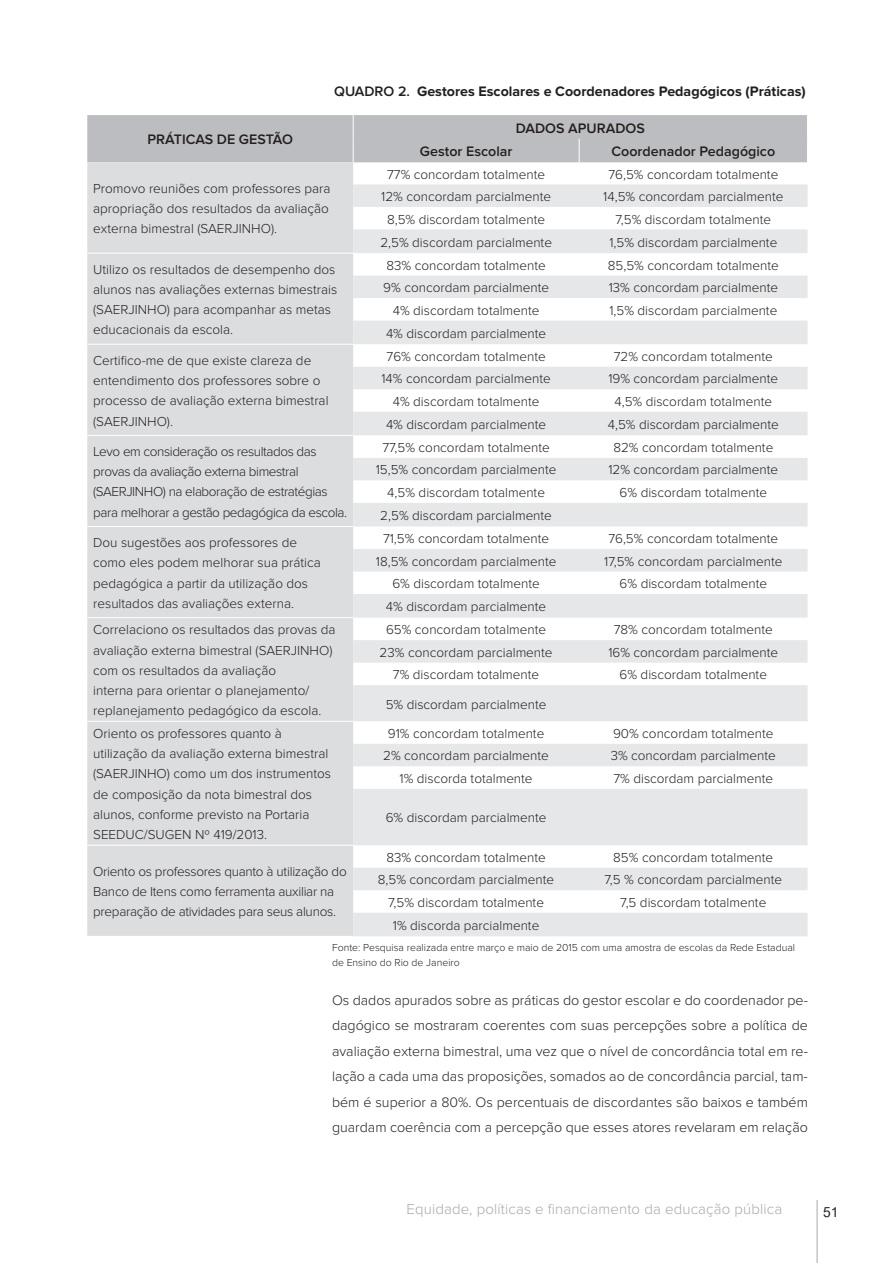
<style>
.page{position:relative;width:893px;height:1263px;background:#fff}
.page>*{position:absolute;margin:0;border:0;box-sizing:border-box;transform-origin:0 0}
.t1{font:700 21px "Cordia New";color:#231f20}
.t2{font:300 15px "Proxima Nova";letter-spacing:.01em;color:#a8a9ad}
.t3{font:300 14.25px/25.5px "Proxima Nova";color:#231f20;text-align:justify}
.t4{font:600 14.25px "Proxima Nova";color:#231f20}
.t5{font:700 14.25px "Proxima Nova";color:#231f20}
.t6{font:300 13.5px/20.2px "Proxima Nova";color:#231f20}
.t7{font:300 13.5px/20.2px "Proxima Nova";letter-spacing:-.03em;color:#231f20}
.t8{font:300 13.5px/20.2px "Proxima Nova";letter-spacing:-.02em;color:#231f20}
.t9{font:300 10.5px/15.8px "Proxima Nova";color:#231f20}
.s1{font-weight:600}
</style>
<div class="page">
<hr style="left:817px;top:1200px;width:1px;height:63px;background:#a8a9ad">
<div style="left:87px;top:162px;width:266px;height:774px;background:#dcdddf"></div>
<svg style="left:353px;top:184px;width:454px;height:752px;fill:#e6e7e9"></svg>
<div style="left:87px;top:115px;width:721px;height:47px;background:#bcbdc0"></div>
<hr style="left:87px;top:253px;width:266px;height:1px;background:#fff">
<hr style="left:87px;top:344px;width:266px;height:1px;background:#fff">
<hr style="left:87px;top:435px;width:266px;height:1px;background:#fff">
<hr style="left:87px;top:526px;width:266px;height:1px;background:#fff">
<hr style="left:87px;top:617px;width:266px;height:1px;background:#fff">
<hr style="left:87px;top:721px;width:266px;height:1px;background:#fff">
<hr style="left:87px;top:845px;width:266px;height:1px;background:#fff">
<p class="t4" style="left:147px;top:131px;width:147px">PRÁTICAS DE GESTÃO</p>
<p class="t5" style="left:334px;top:83px;width:473px"><span class="s1">QUADRO 2.</span> Gestores Escolares e Coordenadores Pedagógicos (Práticas)</p>
<p class="t4" style="left:516px;top:120px;width:130px">DADOS APURADOS</p>
<p class="t4" style="left:420px;top:143px;width:94px">Gestor Escolar</p>
<p class="t4" style="left:611px;top:143px;width:165px">Coordenador Pedagógico</p>
<p class="t6" style="left:93px;top:178px;width:239px;text-align:justify">Promovo reuniões com professores para apropriação dos resultados da avaliação externa bimestral (SAERJINHO).</p>
<p class="t6" style="left:387px;top:164px;width:160px">77% concordam totalmente</p>
<p class="t6" style="left:608px;top:164px;width:171px">76,5% concordam totalmente</p>
<p class="t6" style="left:381px;top:187px;width:171px">12% concordam parcialmente</p>
<p class="t6" style="left:603px;top:187px;width:182px">14,5% concordam parcialmente</p>
<p class="t6" style="left:387px;top:209px;width:160px">8,5% discordam totalmente</p>
<p class="t6" style="left:615px;top:209px;width:157px">7,5% discordam totalmente</p>
<p class="t6" style="left:380px;top:232px;width:173px">2,5% discordam parcialmente</p>
<p class="t6" style="left:609px;top:232px;width:169px">1,5% discordam parcialmente</p>
<p class="t6" style="left:93px;top:259px;width:246px">Utilizo os resultados de desempenho dos alunos nas avaliações externas bimestrais (SAERJINHO) para acompanhar as metas educacionais da escola.</p>
<p class="t6" style="left:386px;top:255px;width:161px">83% concordam totalmente</p>
<p class="t6" style="left:608px;top:255px;width:172px">85,5% concordam totalmente</p>
<p class="t6" style="left:383px;top:278px;width:167px">9% concordam parcialmente</p>
<p class="t6" style="left:609px;top:278px;width:171px">13% concordam parcialmente</p>
<p class="t6" style="left:393px;top:300px;width:148px">4% discordam totalmente</p>
<p class="t6" style="left:609px;top:300px;width:169px">1,5% discordam parcialmente</p>
<p class="t6" style="left:386px;top:323px;width:162px">4% discordam parcialmente</p>
<p class="t6" style="left:93px;top:350px;width:237px">Certifico-me de que existe clareza de entendimento dos professores sobre o processo de avaliação externa bimestral (SAERJINHO).</p>
<p class="t6" style="left:387px;top:346px;width:161px">76% concordam totalmente</p>
<p class="t6" style="left:614px;top:346px;width:161px">72% concordam totalmente</p>
<p class="t6" style="left:381px;top:369px;width:171px">14% concordam parcialmente</p>
<p class="t6" style="left:608px;top:369px;width:171px">19% concordam parcialmente</p>
<p class="t6" style="left:393px;top:391px;width:148px">4% discordam totalmente</p>
<p class="t6" style="left:614px;top:391px;width:159px">4,5% discordam totalmente</p>
<p class="t6" style="left:386px;top:414px;width:162px">4% discordam parcialmente</p>
<p class="t6" style="left:608px;top:414px;width:173px">4,5% discordam parcialmente</p>
<p class="t7" style="left:93px;top:441px;width:255px">Levo em consideração os resultados das provas da avaliação externa bimestral (SAERJINHO) na elaboração de estratégias para melhorar a gestão pedagógica da escola.</p>
<p class="t6" style="left:382px;top:437px;width:169px">77,5% concordam totalmente</p>
<p class="t6" style="left:613px;top:437px;width:162px">82% concordam totalmente</p>
<p class="t6" style="left:376px;top:460px;width:182px">15,5% concordam parcialmente</p>
<p class="t6" style="left:608px;top:460px;width:171px">12% concordam parcialmente</p>
<p class="t6" style="left:387px;top:482px;width:159px">4,5% discordam totalmente</p>
<p class="t6" style="left:620px;top:482px;width:149px">6% discordam totalmente</p>
<p class="t6" style="left:380px;top:505px;width:173px">2,5% discordam parcialmente</p>
<p class="t6" style="left:93px;top:532px;width:229px">Dou sugestões aos professores de como eles podem melhorar sua prática pedagógica a partir da utilização dos resultados das avaliações externa.</p>
<p class="t6" style="left:383px;top:529px;width:168px">71,5% concordam totalmente</p>
<p class="t6" style="left:608px;top:529px;width:171px">76,5% concordam totalmente</p>
<p class="t6" style="left:376px;top:551px;width:182px">18,5% concordam parcialmente</p>
<p class="t6" style="left:604px;top:551px;width:180px">17,5% concordam parcialmente</p>
<p class="t6" style="left:392px;top:574px;width:149px">6% discordam totalmente</p>
<p class="t6" style="left:620px;top:574px;width:149px">6% discordam totalmente</p>
<p class="t6" style="left:386px;top:597px;width:162px">4% discordam parcialmente</p>
<p class="t6" style="left:93px;top:620px;width:244px">Correlaciono os resultados das provas da avaliação externa bimestral (SAERJINHO) com os resultados da avaliação<br>interna para orientar o planejamento/ replanejamento pedagógico da escola.</p>
<p class="t6" style="left:386px;top:620px;width:162px">65% concordam totalmente</p>
<p class="t6" style="left:614px;top:620px;width:160px">78% concordam totalmente</p>
<p class="t6" style="left:380px;top:642px;width:175px">23% concordam parcialmente</p>
<p class="t6" style="left:608px;top:642px;width:171px">16% concordam parcialmente</p>
<p class="t6" style="left:393px;top:665px;width:148px">7% discordam totalmente</p>
<p class="t6" style="left:619px;top:665px;width:149px">6% discordam totalmente</p>
<p class="t6" style="left:386px;top:694px;width:162px">5% discordam parcialmente</p>
<p class="t6" style="left:93px;top:723px;width:239px">Oriento os professores quanto à utilização da avaliação externa bimestral (SAERJINHO) como um dos instrumentos de composição da nota bimestral dos alunos, conforme previsto na Portaria SEEDUC/SUGEN Nº 419/2013.</p>
<p class="t6" style="left:388px;top:723px;width:158px">91% concordam totalmente</p>
<p class="t6" style="left:613px;top:723px;width:162px">90% concordam totalmente</p>
<p class="t6" style="left:383px;top:746px;width:167px">2% concordam parcialmente</p>
<p class="t6" style="left:611px;top:746px;width:167px">3% concordam parcialmente</p>
<p class="t6" style="left:400px;top:768px;width:135px">1% discorda totalmente</p>
<p class="t6" style="left:613px;top:768px;width:161px">7% discordam parcialmente</p>
<p class="t6" style="left:386px;top:808px;width:162px">6% discordam parcialmente</p>
<p class="t6" style="left:386px;top:847px;width:161px">83% concordam totalmente</p>
<p class="t6" style="left:613px;top:847px;width:162px">85% concordam totalmente</p>
<p class="t6" style="left:378px;top:870px;width:178px">8,5% concordam parcialmente</p>
<p class="t6" style="left:604px;top:870px;width:179px">7,5 % concordam parcialmente</p>
<p class="t6" style="left:388px;top:892px;width:157px">7,5% discordam totalmente</p>
<p class="t6" style="left:620px;top:892px;width:148px">7,5 discordam totalmente</p>
<p class="t6" style="left:393px;top:915px;width:148px">1% discorda parcialmente</p>
<p class="t9" style="left:332px;top:939px;width:465px">Fonte: Pesquisa realizada entre março e maio de 2015 com uma amostra de escolas da Rede Estadual de Ensino do Rio de Janeiro</p>
<p class="t3" style="left:332px;top:987px;width:477px">Os dados apurados sobre as práticas do gestor escolar e do coordenador pe&shy;dagógico se mostraram coerentes com suas percepções sobre a política de avaliação externa bimestral, uma vez que o nível de concordância total em re&shy;lação a cada uma das proposições, somados ao de concordância parcial, tam&shy;bém é superior a 80%. Os percentuais de discordantes são baixos e também guardam coerência com a percepção que esses atores revelaram em relação</p>
<p class="t8" style="left:93px;top:861px;width:255px">Oriento os professores quanto à utilização do<br>Banco de Itens como ferramenta auxiliar na preparação de atividades para seus alunos.</p>
<p class="t2" style="left:406px;top:1200px;width:377px">Equidade, políticas e financiamento da educação pública</p>
<h1 class="t1" style="left:823px;top:1200px;width:17px">51</h1>
</div>
